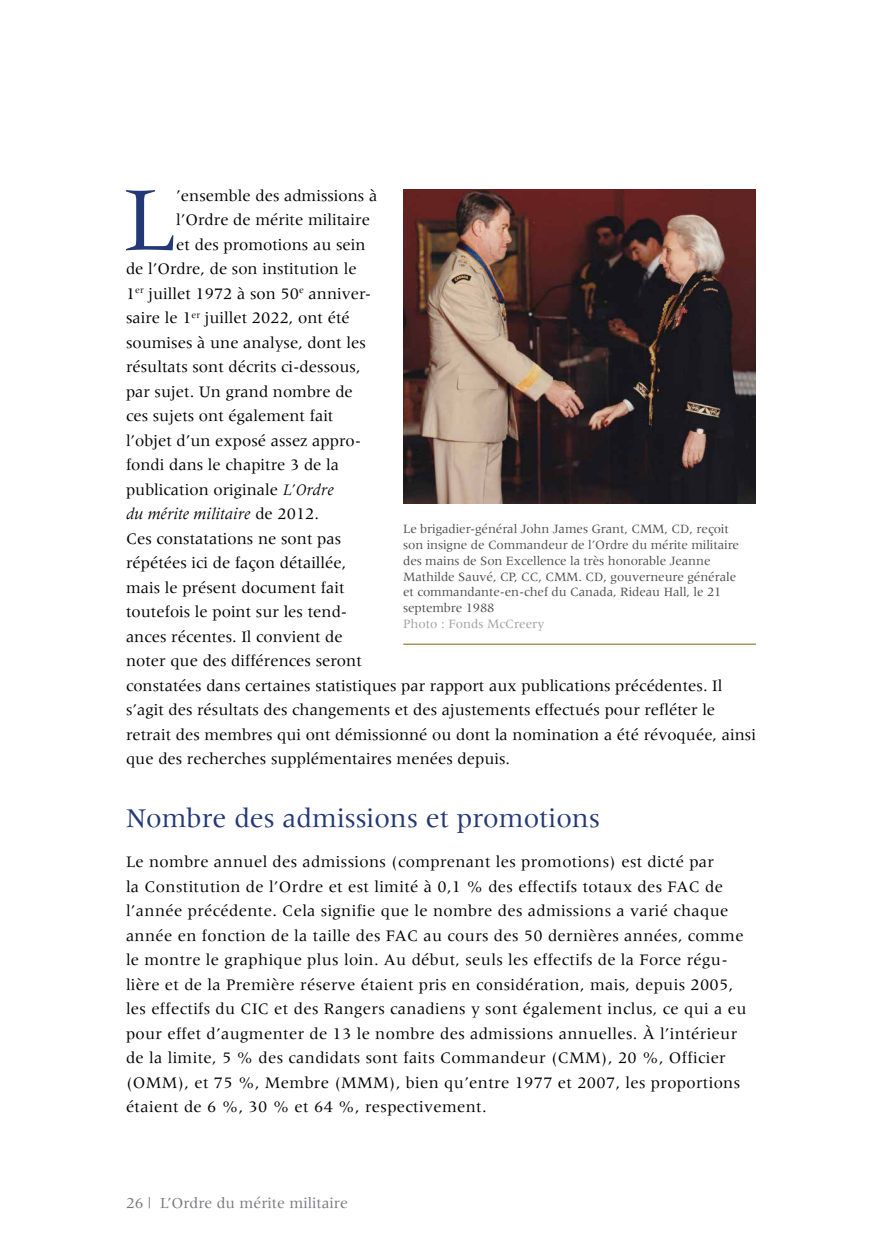
<style>
.page{position:relative;width:882px;height:1260px;background:#fff}
.page>*{position:absolute;margin:0;border:0;box-sizing:border-box;transform-origin:0 0}
._00_Drop_Cap{font:93.98px "Meridien";color:#233876}
._02_Big_Title_blue{font:28px "Meridien";color:#233876}
._00_Drop_Cap-2{font:16.62px "Meridien";color:#000}
._00_Body_Copy{font:16.62px/24.5px "Meridien";letter-spacing:.02em;color:#000}
._00_Drop_Cap-3{font:italic 16.62px "Meridien";color:#000}
.t1{font:15.75px "Meridien";color:#77787b}
._02_Photo_Captions{font:13.12px/15.8px "Meridien";letter-spacing:-.01em;color:#4d4d4f}
.s1{font-style:italic}
.s2{font-style:normal}
.s3{color:#9d9fa2}
</style>
<div class="page">
<img style="left:403px;top:189px;width:353px;height:315px">
<hr style="left:403px;top:644px;width:353px;height:1px;background:#a0884a">
<p class="_00_Drop_Cap" style="left:124px;top:168px;width:54px">L</p>
<p class="_00_Drop_Cap-2" style="left:176px;top:186px;width:203px">’ensemble des admissions à</p>
<p class="_00_Drop_Cap-2" style="left:176px;top:211px;width:195px">l’Ordre de mérite militaire</p>
<p class="_00_Drop_Cap-2" style="left:176px;top:235px;width:191px">et des promotions au sein</p>
<p class="_00_Drop_Cap-2" style="left:126px;top:260px;width:232px">de l’Ordre, de son institution le</p>
<p class="_00_Drop_Cap-2" style="left:126px;top:284px;width:247px">1<sup>er</sup> juillet 1972 à son 50<sup>e</sup> anniver-</p>
<p class="_00_Drop_Cap-2" style="left:126px;top:309px;width:225px">saire le 1<sup>er</sup> juillet 2022, ont été</p>
<p class="_00_Drop_Cap-2" style="left:126px;top:333px;width:241px">soumises à une analyse, dont les</p>
<p class="_00_Drop_Cap-2" style="left:126px;top:358px;width:236px">résultats sont décrits ci-dessous,</p>
<p class="_00_Drop_Cap-2" style="left:126px;top:382px;width:228px">par sujet. Un grand nombre de</p>
<p class="_00_Drop_Cap-2" style="left:126px;top:407px;width:209px">ces sujets ont également fait</p>
<p class="_00_Drop_Cap-2" style="left:126px;top:431px;width:237px">l’objet d’un exposé assez appro-</p>
<p class="_00_Drop_Cap-2" style="left:126px;top:456px;width:215px">fondi dans le chapitre 3 de la</p>
<p class="_00_Drop_Cap-2" style="left:126px;top:480px;width:209px">publication originale <span class="s1">L’Ordre</span></p>
<p class="_00_Drop_Cap-3" style="left:126px;top:505px;width:195px">du mérite militaire <span class="s2">de 2012.</span></p>
<p class="_00_Drop_Cap-2" style="left:126px;top:529px;width:217px">Ces constatations ne sont pas</p>
<p class="_00_Drop_Cap-2" style="left:126px;top:554px;width:222px">répétées ici de façon détaillée,</p>
<p class="_00_Drop_Cap-2" style="left:126px;top:578px;width:220px">mais le présent document fait</p>
<p class="_00_Drop_Cap-2" style="left:126px;top:603px;width:223px">toutefois le point sur les tend-</p>
<p class="_00_Drop_Cap-2" style="left:126px;top:627px;width:218px">ances récentes. Il convient de</p>
<p class="_00_Drop_Cap-2" style="left:126px;top:652px;width:237px">noter que des différences seront</p>
<p class="_00_Drop_Cap-2" style="left:126px;top:676px;width:598px">constatées dans certaines statistiques par rapport aux publications précédentes. Il</p>
<p class="_00_Drop_Cap-2" style="left:126px;top:701px;width:591px">s’agit des résultats des changements et des ajustements effectués pour refléter le</p>
<p class="_00_Drop_Cap-2" style="left:126px;top:725px;width:632px">retrait des membres qui ont démissionné ou dont la nomination a été révoquée, ainsi</p>
<p class="_00_Drop_Cap-2" style="left:126px;top:750px;width:386px">que des recherches supplémentaires menées depuis.</p>
<p class="_02_Big_Title_blue" style="left:126px;top:803px;width:475px">Nombre des admissions et promotions</p>
<p class="_00_Body_Copy" style="left:126px;top:850px;width:622px">Le nombre annuel des admissions (comprenant les promotions) est dicté par<br>la Constitution de l’Ordre et est limité à 0,1 % des effectifs totaux des FAC de l’année précédente. Cela signifie que le nombre des admissions a varié chaque année en fonction de la taille des FAC au cours des 50 dernières années, comme le montre le graphique plus loin. Au début, seuls les effectifs de la Force régu&shy;lière et de la Première réserve étaient pris en considération, mais, depuis 2005, les effectifs du CIC et des Rangers canadiens y sont également inclus, ce qui a eu pour effet d’augmenter de 13 le nombre des admissions annuelles. À l’intérieur de la limite, 5 % des candidats sont faits Commandeur (CMM), 20 %, Officier (OMM), et 75 %, Membre (MMM), bien qu’entre 1977 et 2007, les proportions étaient de 6 %, 30 % et 64 %, respectivement.</p>
<p class="_02_Photo_Captions" style="left:403px;top:521px;width:338px">Le brigadier-général John James Grant, CMM, CD, reçoit son insigne de Commandeur de l’Ordre du mérite militaire des mains de Son Excellence la très honorable Jeanne Mathilde Sauvé, CP, CC, CMM. CD, gouverneure générale et commandante-en-chef du Canada, Rideau Hall, le 21 septembre 1988<br><span class="s3">Photo : Fonds McCreery</span></p>
<p class="t1" style="left:126px;top:1194px;width:223px">26 | L’Ordre du mérite militaire</p>
</div>
